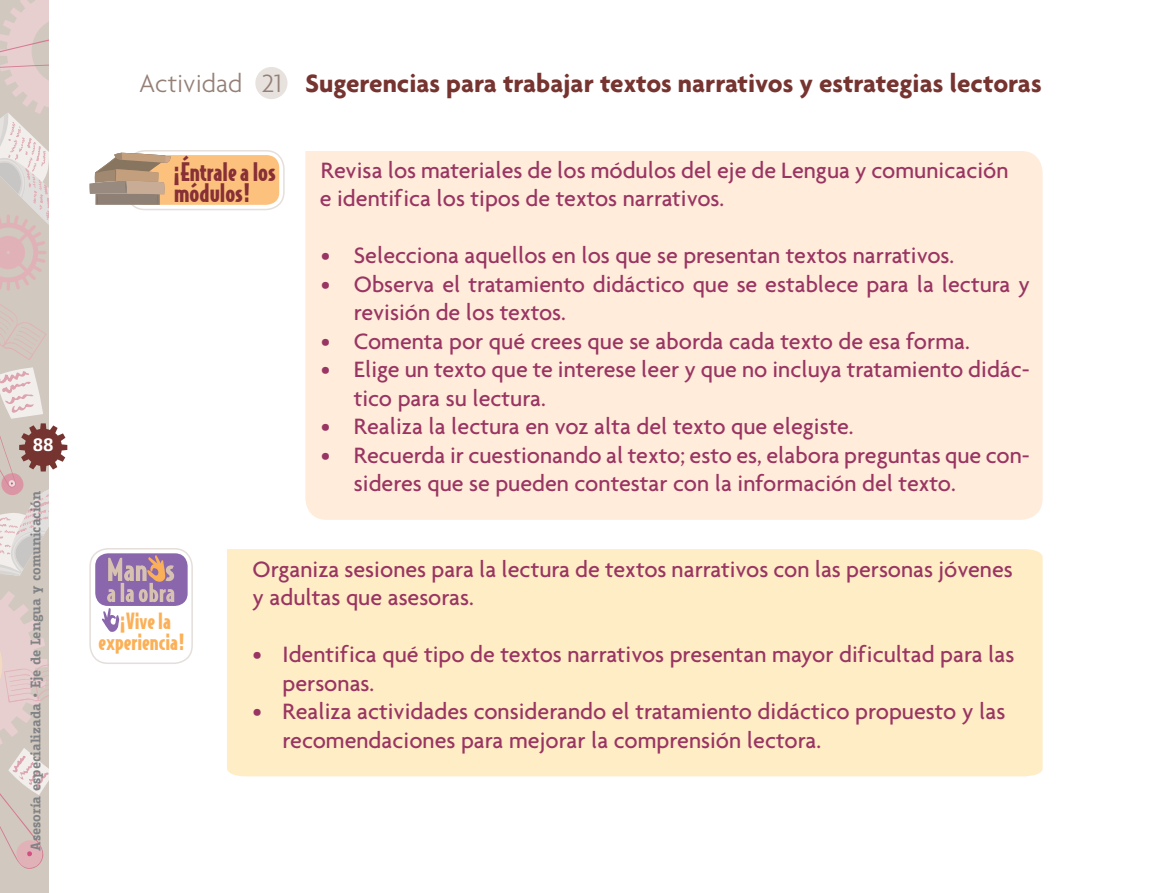
<style>
.page{position:relative;width:1149px;height:893px;background:#fff}
.page>*{position:absolute;margin:0;border:0;box-sizing:border-box;transform-origin:0 0}
.t1{font:700 27px "Agenda";color:#763430}
.t2{font:500 24px/28.5px "Agenda";color:#993562}
.t3{font:900 24px/21px "Bodega Sans";color:#873035}
.t4{font:900 21px/21px "Bodega Sans";color:#fbb057;text-align:center}
.t5{font:700 18px "Fago Office Serif";color:#fff}
.t6{font:700 13.5px "Fago Office Serif";color:#808285}
.s1{font-weight:300;color:#948077}
</style>
<div class="page">
<div style="left:227px;top:549px;width:815px;height:227px;background:#ffedc6"></div>
<svg style="left:305px;top:151px;width:737px;height:369px;background:#ffecdc"></svg>
<div style="left:255px;top:67px;width:32px;height:32px;background:#e7e2de;border-radius:50%"></div>
<div style="left:89px;top:548px;width:104px;height:116px;border:2px solid #e5dedb;border-radius:18px"></div>
<div style="left:95px;top:553px;width:92px;height:53px;background:#8a67ac;border-radius:13px"></div>
<svg style="left:102px;top:555px;width:72px;height:77px"></svg>
<div style="left:126px;top:150px;width:158px;height:60px;border:2px solid #e5dedb;border-radius:18px"></div>
<div style="left:132px;top:155px;width:147px;height:50px;background:#fdc17e;border-radius:13px"></div>
<svg style="left:89px;top:153px;width:81px;height:52px"></svg>
<div style="left:0;top:0;width:49px;height:893px;background:#d1c8bf"></div>
<svg style="left:0;top:0;width:49px;height:291px"></svg>
<svg style="left:0;top:304px;width:46px;height:56px"></svg>
<svg style="left:0;top:367px;width:67px;height:502px"></svg>
<p class="t5" style="left:33px;top:435px;width:22px">88</p>
<p class="t6" style="left:28px;top:851px;width:361px;rotate:-90deg">Asesoría especializada • Eje de Lengua y comunicación</p>
<p class="t1" style="left:139px;top:67px;width:903px"><span class="s1">Actividad 21</span> Sugerencias para trabajar textos narrativos y estrategias lectoras</p>
<p class="t3" style="left:174px;top:160px;width:103px">¡Éntrale a los módulos!</p>
<p class="t2" style="left:320px;top:155px;width:690px">Revisa los materiales de los módulos del eje de Lengua y comunicación e identifica los tipos de textos narrativos.</p>
<p class="t2" style="left:321px;top:241px;width:634px">• Selecciona aquellos en los que se presentan textos narrativos.</p>
<p class="t2" style="left:354px;top:269px;width:677px;text-indent:-33px">• Observa el tratamiento didáctico que se establece para la lectura y revisión de los textos.</p>
<p class="t2" style="left:321px;top:326px;width:650px">• Comenta por qué crees que se aborda cada texto de esa forma.</p>
<p class="t2" style="left:354px;top:355px;width:677px;text-indent:-33px">• Elige un texto que te interese leer y que no incluya tratamiento didác&shy;tico para su lectura.</p>
<p class="t2" style="left:321px;top:412px;width:534px">• Realiza la lectura en voz alta del texto que elegiste.</p>
<p class="t2" style="left:354px;top:440px;width:677px;text-indent:-33px">• Recuerda ir cuestionando al texto; esto es, elabora preguntas que con&shy;sideres que se pueden contestar con la información del texto.</p>
<p class="t4" style="left:98px;top:609px;width:87px">¡Vive la experiencia!</p>
<p class="t2" style="left:252px;top:554px;width:761px">Organiza sesiones para la lectura de textos narrativos con las personas jóvenes y adultas que asesoras.</p>
<p class="t2" style="left:282px;top:640px;width:733px;text-indent:-30px">• Identifica qué tipo de textos narrativos presentan mayor dificultad para las personas.</p>
<p class="t2" style="left:282px;top:697px;width:724px;text-indent:-30px">• Realiza actividades considerando el tratamiento didáctico propuesto y las recomendaciones para mejorar la comprensión lectora.</p>
</div>
